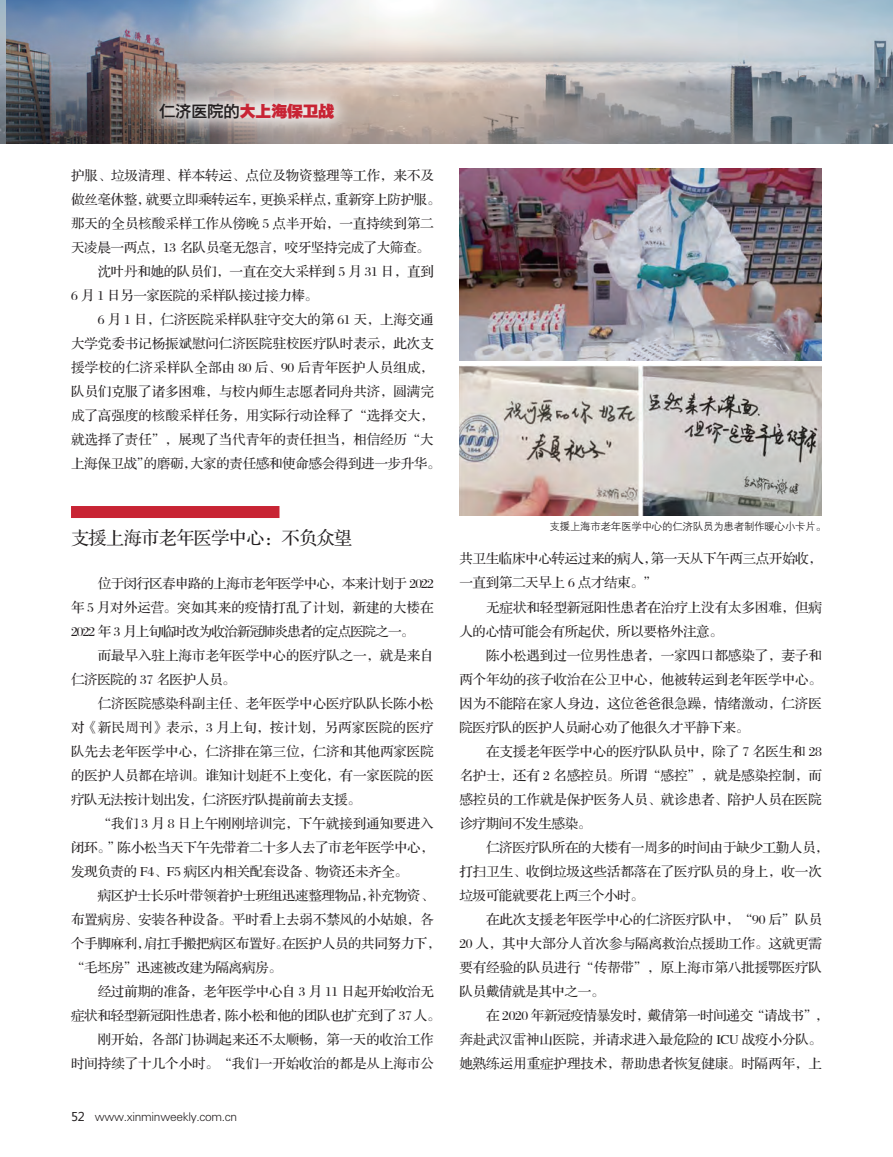
<style>
.page{position:relative;width:893px;height:1157px;background:#fff}
.page>*{position:absolute;margin:0;border:0;box-sizing:border-box;transform-origin:0 0}
.t1{font:18px "FZS3 K GBK1 0";letter-spacing:-.025em;color:#231f20}
.t2{font:16.5px "FZYDTHJW GB1 0";letter-spacing:-.045em;color:#c82434}
.t3{font:13.5px "FZS3 JW GB1 0";letter-spacing:-.01em;color:#231f20}
.t4{font:13.5px "FZS3 JW GB1 0";letter-spacing:.015em;color:#231f20}
.t5{font:13.5px "FZS3 JW GB1 0";letter-spacing:-.065em;color:#231f20}
.t6{font:13.5px "FZS3 JW GB1 0";letter-spacing:-.045em;color:#231f20}
.t7{font:12px "FZXH1 JW GB1 0";letter-spacing:-.025em;color:#231f20}
.t8{font:10.5px "FZZDXJW GB1 0";letter-spacing:-.025em;color:#231f20}
.s1{font-family:"FZYDZHK GBK1 0";color:#231f20}
.s2{font-family:"Microsoft Ya Hei"}
</style>
<div class="page">
<img style="left:0;top:0;width:893px;height:144px">
<img style="left:6px;top:0;width:370px;height:144px">
<div style="left:140px;top:83px;width:214px;height:55px;background:#fff;opacity:.85"></div>
<div style="left:71px;top:506px;width:208px;height:12px;background:#c82434"></div>
<img style="left:459px;top:168px;width:363px;height:192px">
<img style="left:459px;top:366px;width:363px;height:149px">
<p class="t2" style="left:159px;top:102px;width:177px"><span class="s1">仁济医院的</span>大上海保卫战</p>
<p class="t3" style="left:71px;top:168px;width:364px">护服、垃圾清理、样本转运、点位及物资整理等工作，来不及</p>
<p class="t3" style="left:71px;top:192px;width:371px">做丝毫休整，就要立即乘转运车，更换采样点，重新穿上防护服。</p>
<p class="t3" style="left:71px;top:216px;width:364px">那天的全员核酸采样工作从傍晚 5 点半开始，一直持续到第二</p>
<p class="t3" style="left:71px;top:240px;width:360px">天凌晨一两点，13 名队员毫无怨言，咬牙坚持完成了大筛查。</p>
<p class="t3" style="left:98px;top:264px;width:338px">沈叶丹和她的队员们，一直在交大采样到 5 月 31 日，直到</p>
<p class="t3" style="left:71px;top:288px;width:249px">6 月 1 日另一家医院的采样队接过接力棒。</p>
<p class="t3" style="left:98px;top:312px;width:337px">6 月 1 日，仁济医院采样队驻守交大的第 61 天，上海交通</p>
<p class="t3" style="left:71px;top:336px;width:364px">大学党委书记杨振斌慰问仁济医院驻校医疗队时表示，此次支</p>
<p class="t4" style="left:71px;top:360px;width:364px">援学校的仁济采样队全部由 80 后、90 后青年医护人员组成，</p>
<p class="t3" style="left:71px;top:384px;width:364px">队员们克服了诸多困难，与校内师生志愿者同舟共济，圆满完</p>
<p class="t3" style="left:71px;top:408px;width:364px">成了高强度的核酸采样任务，用实际行动诠释了“选择交大，</p>
<p class="t3" style="left:71px;top:432px;width:364px">就选择了责任”，展现了当代青年的责任担当，相信经历“大</p>
<p class="t3" style="left:71px;top:456px;width:371px">上海保卫战”的磨砺，大家的责任感和使命感会得到进一步升华。</p>
<p class="t1" style="left:71px;top:528px;width:283px">支援上海市老年医学中心：不负众望</p>
<p class="t6" style="left:98px;top:576px;width:338px">位于闵行区春申路的上海市老年医学中心，本来计划于 2022</p>
<p class="t3" style="left:71px;top:600px;width:364px">年 5 月对外运营。突如其来的疫情打乱了计划，新建的大楼在</p>
<p class="t5" style="left:71px;top:624px;width:345px">2022 年 3 月上旬临时改为收治新冠肺炎患者的定点医院之一。</p>
<p class="t3" style="left:98px;top:648px;width:337px">而最早入驻上海市老年医学中心的医疗队之一，就是来自</p>
<p class="t3" style="left:71px;top:672px;width:166px">仁济医院的 37 名医护人员。</p>
<p class="t3" style="left:98px;top:696px;width:337px">仁济医院感染科副主任、老年医学中心医疗队队长陈小松</p>
<p class="t4" style="left:71px;top:720px;width:364px">对《新民周刊》表示，3 月上旬，按计划，另两家医院的医疗</p>
<p class="t3" style="left:71px;top:744px;width:364px">队先去老年医学中心，仁济排在第三位，仁济和其他两家医院</p>
<p class="t3" style="left:71px;top:768px;width:364px">的医护人员都在培训。谁知计划赶不上变化，有一家医院的医</p>
<p class="t3" style="left:71px;top:792px;width:291px">疗队无法按计划出发，仁济医疗队提前前去支援。</p>
<p class="t3" style="left:98px;top:816px;width:337px">“我们 3 月 8 日上午刚刚培训完，下午就接到通知要进入</p>
<p class="t3" style="left:71px;top:840px;width:364px">闭环。”陈小松当天下午先带着二十多人去了市老年医学中心，</p>
<p class="t3" style="left:71px;top:864px;width:338px">发现负责的 F4、F5 病区内相关配套设备、物资还未齐全。</p>
<p class="t3" style="left:98px;top:888px;width:338px">病区护士长乐叶带领着护士班组迅速整理物品，补充物资、</p>
<p class="t3" style="left:71px;top:912px;width:364px">布置病房、安装各种设备。平时看上去弱不禁风的小姑娘，各</p>
<p class="t3" style="left:71px;top:936px;width:371px">个手脚麻利，肩扛手搬把病区布置好。在医护人员的共同努力下，</p>
<p class="t3" style="left:71px;top:960px;width:212px">“毛坯房”迅速被改建为隔离病房。</p>
<p class="t3" style="left:98px;top:984px;width:338px">经过前期的准备，老年医学中心自 3 月 11 日起开始收治无</p>
<p class="t3" style="left:71px;top:1008px;width:371px">症状和轻型新冠阳性患者，陈小松和他的团队也扩充到了 37 人。</p>
<p class="t3" style="left:98px;top:1032px;width:337px">刚开始，各部门协调起来还不太顺畅，第一天的收治工作</p>
<p class="t3" style="left:71px;top:1056px;width:364px">时间持续了十几个小时。“我们一开始收治的都是从上海市公</p>
<p class="t7" style="left:71px;top:1109px;width:168px"><span class="s2">52</span> www.xinminweekly.com.cn</p>
<p class="t8" style="left:549px;top:521px;width:278px">支援上海市老年医学中心的仁济队员为患者制作暖心小卡片。</p>
<p class="t3" style="left:459px;top:552px;width:364px">共卫生临床中心转运过来的病人，第一天从下午两三点开始收，</p>
<p class="t3" style="left:459px;top:576px;width:199px">一直到第二天早上 6 点才结束。”</p>
<p class="t3" style="left:486px;top:600px;width:337px">无症状和轻型新冠阳性患者在治疗上没有太多困难，但病</p>
<p class="t3" style="left:459px;top:624px;width:265px">人的心情可能会有所起伏，所以要格外注意。</p>
<p class="t3" style="left:486px;top:648px;width:337px">陈小松遇到过一位男性患者，一家四口都感染了，妻子和</p>
<p class="t3" style="left:459px;top:672px;width:364px">两个年幼的孩子收治在公卫中心，他被转运到老年医学中心。</p>
<p class="t3" style="left:459px;top:696px;width:364px">因为不能陪在家人身边，这位爸爸很急躁，情绪激动，仁济医</p>
<p class="t3" style="left:459px;top:720px;width:291px">院医疗队的医护人员耐心劝了他很久才平静下来。</p>
<p class="t3" style="left:486px;top:744px;width:337px">在支援老年医学中心的医疗队队员中，除了 7 名医生和 28</p>
<p class="t3" style="left:459px;top:768px;width:364px">名护士，还有 2 名感控员。所谓“感控”，就是感染控制，而</p>
<p class="t3" style="left:459px;top:792px;width:364px">感控员的工作就是保护医务人员、就诊患者、陪护人员在医院</p>
<p class="t3" style="left:459px;top:816px;width:133px">诊疗期间不发生感染。</p>
<p class="t3" style="left:486px;top:840px;width:344px">仁济医疗队所在的大楼有一周多的时间由于缺少工勤人员，</p>
<p class="t3" style="left:459px;top:864px;width:364px">打扫卫生、收倒垃圾这些活都落在了医疗队员的身上，收一次</p>
<p class="t3" style="left:459px;top:888px;width:186px">垃圾可能就要花上两三个小时。</p>
<p class="t3" style="left:486px;top:912px;width:337px">在此次支援老年医学中心的仁济医疗队中，“90 后”队员</p>
<p class="t3" style="left:459px;top:936px;width:364px">20 人，其中大部分人首次参与隔离救治点援助工作。这就更需</p>
<p class="t3" style="left:459px;top:960px;width:364px">要有经验的队员进行“传帮带”，原上海市第八批援鄂医疗队</p>
<p class="t3" style="left:459px;top:984px;width:147px">队员戴倩就是其中之一。</p>
<p class="t3" style="left:486px;top:1008px;width:344px">在 2020 年新冠疫情暴发时，戴倩第一时间递交“请战书”，</p>
<p class="t3" style="left:459px;top:1032px;width:364px">奔赴武汉雷神山医院，并请求进入最危险的 ICU 战疫小分队。</p>
<p class="t3" style="left:459px;top:1056px;width:364px">她熟练运用重症护理技术，帮助患者恢复健康。时隔两年，上</p>
</div>
